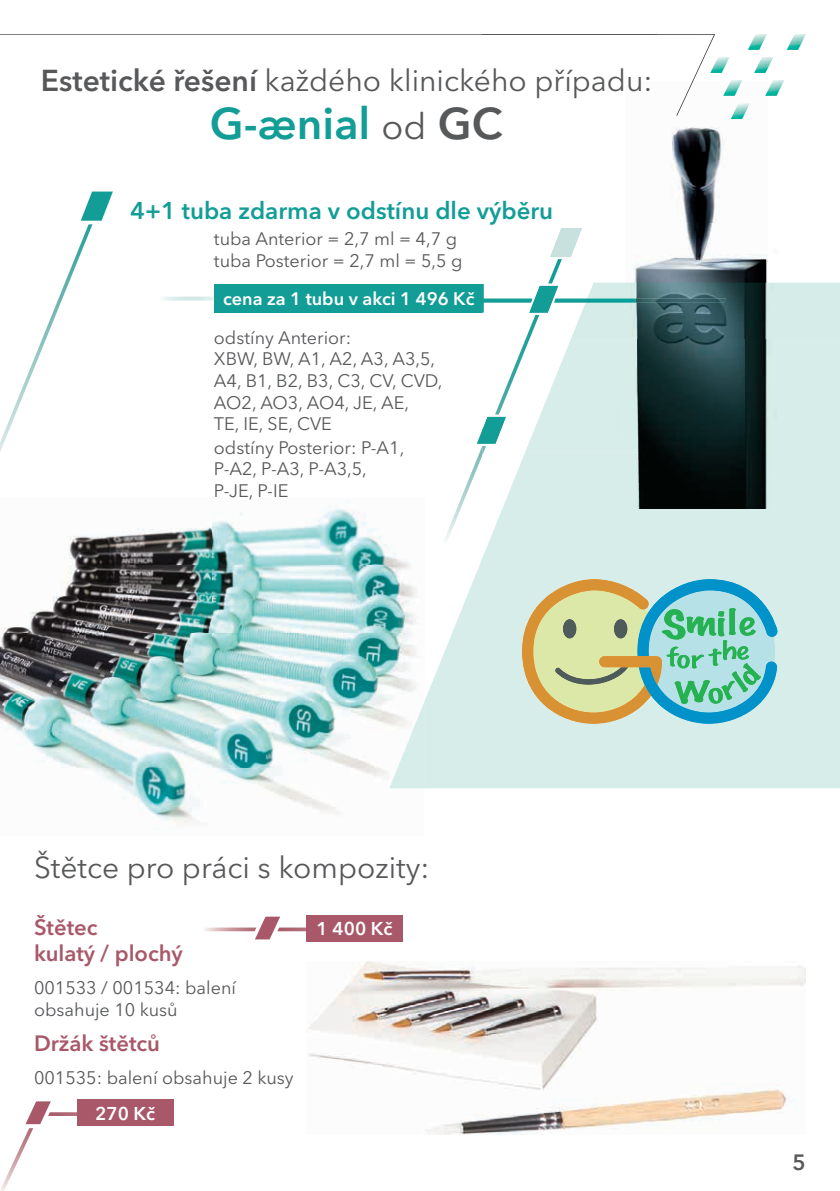
<style>
.page{position:relative;width:840px;height:1191px;background:#fff}
.page>*{position:absolute;margin:0;border:0;box-sizing:border-box;transform-origin:0 0}
.t1{font:600 44px "Avenir Next LT Pro";color:#129d97}
.t2{font:30px "Avenir Next LT Pro";color:#57585a}
.t3{font:600 24px "Avenir Next LT Pro";color:#129d97}
.t4{font:600 22px/26.4px "Avenir Next LT Pro";color:#a85868}
.t5{font:600 22px "Avenir Next LT Pro";color:#57585a}
.t6{font:600 18.4px "Avenir Next LT Pro";color:#fff}
.t7{font:18px/21.6px "Avenir Next LT Pro";color:#57585a}
.t8{font:600 18px "Avenir Next LT Pro";color:#fff}
.s1{font-weight:600}
.s2{font-weight:400;font-size:36px;color:#57585a}
.s3{color:#57585a}
</style>
<div class="page">
<svg style="left:0;top:34px;width:482px;height:1px"></svg>
<svg style="left:0;top:191px;width:113px;height:261px"></svg>
<div style="left:214px;top:284px;width:269px;height:28px;background:#129d97"></div>
<svg style="left:457px;top:430px;width:25px;height:79px"></svg>
<img style="left:671px;top:34px;width:135px;height:190px">
<img style="left:625px;top:224px;width:214px;height:59px">
<img style="left:786px;top:34px;width:19px;height:16px">
<img style="left:747px;top:34px;width:19px;height:16px">
<img style="left:753px;top:57px;width:19px;height:16px">
<img style="left:714px;top:57px;width:15px;height:16px">
<img style="left:722px;top:80px;width:20px;height:16px">
<img style="left:764px;top:80px;width:20px;height:16px">
<img style="left:730px;top:103px;width:19px;height:16px">
<img style="left:482px;top:34px;width:174px;height:1px">
<img style="left:656px;top:34px;width:58px;height:82px">
<img style="left:522px;top:259px;width:39px;height:99px">
<img style="left:482px;top:348px;width:40px;height:107px">
<svg style="left:298px;top:284px;width:272px;height:31px"></svg>
<img style="left:550px;top:228px;width:31px;height:29px">
<img style="left:526px;top:284px;width:35px;height:31px">
<img style="left:482px;top:415px;width:26px;height:31px">
<img style="left:0;top:505px;width:424px;height:320px">
<svg style="left:424px;top:509px;width:415px;height:279px;background:#d9eeeb"></svg>
<svg style="left:521px;top:579px;width:256px;height:144px;background:#a6cbad"></svg>
<img style="left:570px;top:283px;width:269px;height:56px">
<img style="left:547px;top:339px;width:225px;height:57px">
<img style="left:525px;top:396px;width:247px;height:56px">
<img style="left:502px;top:452px;width:337px;height:57px">
<img style="left:585px;top:299px;width:140px;height:3px">
<img style="left:389px;top:702px;width:35px;height:86px">
<img style="left:308px;top:961px;width:497px;height:173px">
<div style="left:306px;top:914px;width:97px;height:27px;background:#a85868"></div>
<svg style="left:204px;top:914px;width:183px;height:28px"></svg>
<div style="left:77px;top:1099px;width:96px;height:27px;background:#a85868"></div>
<svg style="left:0;top:1101px;width:77px;height:90px"></svg>
<h2 class="t2" style="left:41px;top:62px;width:613px"><span class="s1">Estetické řešení</span> každého klinického případu:</h2>
<h1 class="t1" style="left:209px;top:96px;width:294px">G-ænial <span class="s2">od</span> <span class="s3">GC</span></h1>
<h3 class="t3" style="left:130px;top:196px;width:424px">4+1 tuba zdarma v odstínu dle výběru</h3>
<p class="t7" style="left:214px;top:228px;width:250px">tuba Anterior = 2,7 ml = 4,7 g tuba Posterior = 2,7 ml = 5,5 g</p>
<p class="t8" style="left:223px;top:288px;width:253px">cena za 1 tubu v akci 1 496 Kč</p>
<p class="t7" style="left:214px;top:326px;width:230px">odstíny Anterior:<br>XBW, BW, A1, A2, A3, A3,5,<br>A4, B1, B2, B3, C3, CV, CVD,<br>AO2, AO3, AO4, JE, AE,<br>TE, IE, SE, CVE</p>
<p class="t7" style="left:214px;top:436px;width:192px">odstíny Posterior: P-A1,<br>P-A2, P-A3, P-A3,5,<br>P-JE, P-IE</p>
<h2 class="t2" style="left:34px;top:849px;width:396px">Štětce pro práci s kompozity:</h2>
<p class="t4" style="left:34px;top:913px;width:150px">Štětec<br>kulatý / plochý</p>
<p class="t7" style="left:34px;top:977px;width:203px">001533 / 001534: balení obsahuje 10 kusů</p>
<p class="t4" style="left:34px;top:1029px;width:127px">Držák štětců</p>
<p class="t7" style="left:34px;top:1066px;width:261px">001535: balení obsahuje 2 kusy</p>
<p class="t6" style="left:95px;top:1102px;width:62px">270 Kč</p>
<p class="t6" style="left:316px;top:917px;width:77px">1 400 Kč</p>
<p class="t5" style="left:792px;top:1149px;width:15px">5</p>
</div>
